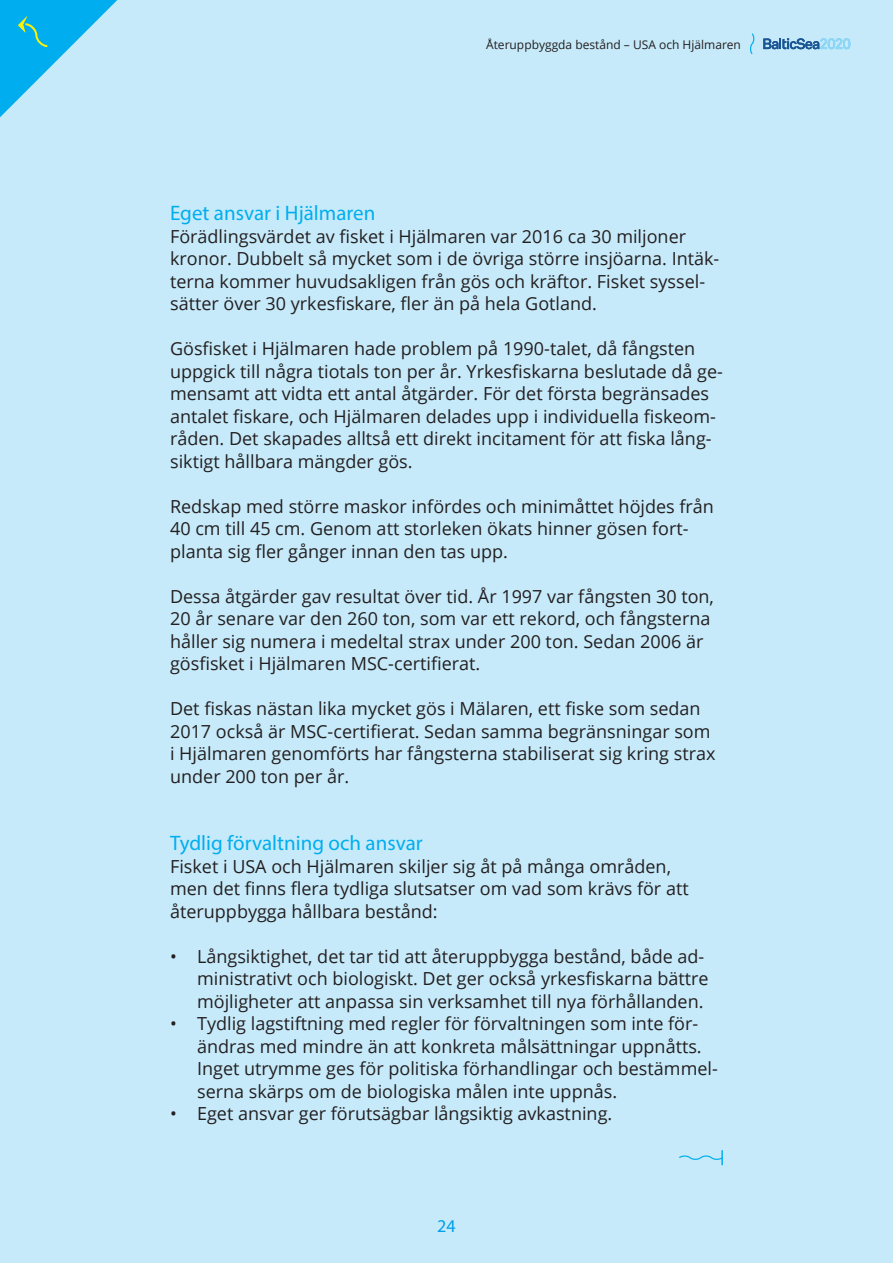
<style>
.page{position:relative;width:893px;height:1263px;background:#c6eafa}
.page>*{position:absolute;margin:0;border:0;box-sizing:border-box;transform-origin:0 0}
.bread{font:21px "Myriad Pro";color:#00aeef}
.bread-2{font:18px/22.5px "Open Sans";color:#231f20}
.t1{font:18px "Myriad Pro";color:#00aeef}
.SIDHUVUD{font:12px "Open Sans";color:#231f20}
</style>
<div class="page">
<svg style="left:679px;top:1150px;width:44px;height:15px"></svg>
<svg style="left:750px;top:33px;width:4px;height:22px"></svg>
<svg style="left:763px;top:38px;width:87px;height:11px"></svg>
<svg style="left:0;top:0;width:117px;height:117px"></svg>
<p class="SIDHUVUD" style="left:486px;top:36px;width:256px">Återuppbyggda bestånd – USA och Hjälmaren</p>
<p class="bread" style="left:170px;top:200px;width:207px">Eget ansvar i Hjälmaren</p>
<p class="bread-2" style="left:170px;top:224px;width:551px">Förädlingsvärdet av fisket i Hjälmaren var 2016 ca 30 miljoner kronor. Dubbelt så mycket som i de övriga större insjöarna. Intäk&shy;terna kommer huvudsakligen från gös och kräftor. Fisket syssel&shy;sätter över 30 yrkesfiskare, fler än på hela Gotland.</p>
<p class="bread-2" style="left:170px;top:337px;width:554px">Gösfisket i Hjälmaren hade problem på 1990-talet, då fångsten uppgick till några tiotals ton per år. Yrkesfiskarna beslutade då ge&shy;mensamt att vidta ett antal åtgärder. För det första begränsades antalet fiskare, och Hjälmaren delades upp i individuella fiskeom&shy;råden. Det skapades alltså ett direkt incitament för att fiska lång&shy;siktigt hållbara mängder gös.</p>
<p class="bread-2" style="left:170px;top:494px;width:545px">Redskap med större maskor infördes och minimåttet höjdes från<br>40 cm till 45 cm. Genom att storleken ökats hinner gösen fort&shy;planta sig fler gånger innan den tas upp.</p>
<p class="bread-2" style="left:170px;top:584px;width:545px">Dessa åtgärder gav resultat över tid. År 1997 var fångsten 30 ton, 20 år senare var den 260 ton, som var ett rekord, och fångsterna håller sig numera i medeltal strax under 200 ton. Sedan 2006 är gösfisket i Hjälmaren MSC-certifierat.</p>
<p class="bread-2" style="left:170px;top:697px;width:547px">Det fiskas nästan lika mycket gös i Mälaren, ett fiske som sedan 2017 också är MSC-certifierat. Sedan samma begränsningar som i Hjälmaren genomförts har fångsterna stabiliserat sig kring strax under 200 ton per år.</p>
<p class="bread" style="left:170px;top:830px;width:254px">Tydlig förvaltning och ansvar</p>
<p class="bread-2" style="left:170px;top:854px;width:520px">Fisket i USA och Hjälmaren skiljer sig åt på många områden, men det finns flera tydliga slutsatser om vad som krävs för att återuppbygga hållbara bestånd:</p>
<p class="bread-2" style="left:197px;top:944px;width:513px;text-indent:-27px">• Långsiktighet, det tar tid att återuppbygga bestånd, både ad&shy;ministrativt och biologiskt. Det ger också yrkesfiskarna bättre möjligheter att anpassa sin verksamhet till nya förhållanden.</p>
<p class="bread-2" style="left:197px;top:1012px;width:522px;text-indent:-27px">• Tydlig lagstiftning med regler för förvaltningen som inte för&shy;ändras med mindre än att konkreta målsättningar uppnåtts.<br>Inget utrymme ges för politiska förhandlingar och bestämmel&shy;serna skärps om de biologiska målen inte uppnås.</p>
<p class="bread-2" style="left:170px;top:1102px;width:444px">• Eget ansvar ger förutsägbar långsiktig avkastning.</p>
<p class="t1" style="left:437px;top:1214px;width:20px">24</p>
</div>
